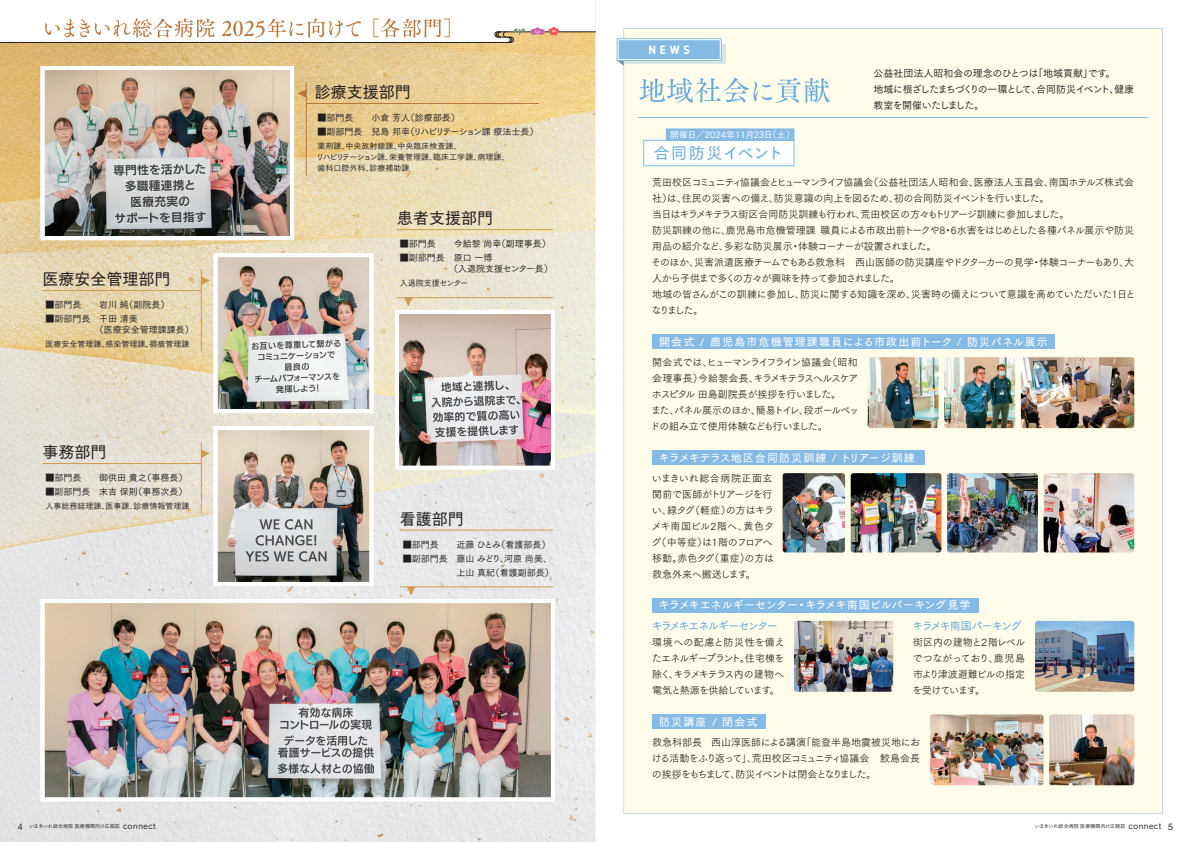
<style>
.page{position:relative;width:1191px;height:842px;background:#fff}
.page>*{position:absolute;margin:0;border:0;box-sizing:border-box;transform-origin:0 0}
.t1{font:16px "Tsuku Go Pro D";color:#231f20}
.t2{font:16px "Tsuku Go Pro D";letter-spacing:.02em;color:#6cacdd}
.t3{font:700 12px "Blogger Sans";color:#fff}
.t4{font:11px "Tsuku Go Pro D";letter-spacing:.1em;color:#fff}
.t5{font:11px "Tsuku Go Pro D";letter-spacing:-.02em;color:#fff}
.t6{font:11px "Tsuku Go Pro D";letter-spacing:-.13em;color:#6cacdd}
.t7{font:11px "Tsuku Go Pro D";letter-spacing:.01em;color:#fff}
.t8{font:11px "Tsuku Go Pro D";letter-spacing:.04em;color:#fff}
.t9{font:10px/16px "Tsuku Go Pro R";letter-spacing:-.05em;color:#231f20;text-align:justify}
.t10{font:10px/16px "Tsuku Go Pro R";letter-spacing:-.07em;color:#231f20}
.t11{font:10px/16px "Tsuku Go Pro R";letter-spacing:-.01em;color:#231f20}
.t12{font:10px/16px "Tsuku Go Pro M";letter-spacing:-.05em;color:#231f20}
.t13{font:9px/11px "Tsuku Go Pro M";color:#231f20}
.t14{font:9px "Tsuku Go Pro M";letter-spacing:-.05em;color:#231f20}
.t15{font:9px "Tsuku Go Pro M";color:#fff}
.t16{font:8px/11px "Tsuku Go Pro M";color:#231f20}
.t17{font:8px "Tsuku Go Pro M";letter-spacing:-.02em;color:#231f20}
.t18{font:5px "Tsuku Go Pro M";letter-spacing:.01em;color:#231f20}
.s1{font-family:"Helvetica Neue";font-size:9px}
.s2{font-family:"Tsuku A Rd Gothic Std M";font-size:9px}
</style>
<div class="page">
<img style="left:0;top:43px;width:311px;height:55px">
<img style="left:311px;top:43px;width:178px;height:234px">
<img style="left:489px;top:43px;width:106px;height:270px">
<img style="left:0;top:98px;width:62px;height:744px">
<img style="left:276px;top:98px;width:35px;height:155px">
<img style="left:62px;top:240px;width:178px;height:324px">
<img style="left:240px;top:240px;width:36px;height:13px">
<img style="left:347px;top:277px;width:71px;height:322px">
<img style="left:418px;top:277px;width:71px;height:20px">
<img style="left:524px;top:313px;width:71px;height:529px">
<img style="left:240px;top:413px;width:107px;height:13px">
<img style="left:418px;top:470px;width:106px;height:129px">
<img style="left:62px;top:564px;width:285px;height:35px">
<img style="left:62px;top:801px;width:462px;height:41px">
<div style="left:623px;top:28px;width:539px;height:786px;background:#fffde9"></div>
<div style="left:624px;top:44px;width:102px;height:20px;background:#dae5e1"></div>
<svg style="left:617px;top:61px;width:8px;height:4px"></svg>
<div style="left:618px;top:40px;width:102px;height:20px;background:#85bae4"></div>
<div style="left:616px;top:38px;width:105px;height:23px;border:3px solid #85bae4"></div>
<div style="left:617px;top:39px;width:103px;height:21px;border:1px solid #fff"></div>
<img style="left:41px;top:66px;width:253px;height:174px">
<img style="left:113px;top:163px;width:92px;height:13px">
<img style="left:125px;top:179px;width:69px;height:13px">
<img style="left:131px;top:195px;width:58px;height:13px">
<img style="left:115px;top:211px;width:91px;height:13px">
<img style="left:41px;top:599px;width:514px;height:202px">
<img style="left:298px;top:707px;width:55px;height:11px">
<img style="left:280px;top:719px;width:92px;height:11px">
<img style="left:284px;top:735px;width:83px;height:11px">
<img style="left:278px;top:747px;width:96px;height:11px">
<img style="left:277px;top:763px;width:97px;height:11px">
<hr style="left:306px;top:103px;width:233px;height:1px;background:#b9773d">
<svg style="left:298px;top:89px;width:8px;height:9px"></svg>
<hr style="left:306px;top:82px;width:1px;height:94px;background:#b9773d">
<hr style="left:397px;top:229px;width:156px;height:1px;background:#ce9c50">
<img style="left:395px;top:298px;width:160px;height:172px">
<hr style="left:397px;top:297px;width:156px;height:1px;background:#ce9c50">
<hr style="left:400px;top:530px;width:153px;height:1px;background:#ce9c50">
<svg style="left:407px;top:587px;width:8px;height:8px"></svg>
<hr style="left:400px;top:586px;width:153px;height:1px;background:#ce9c50">
<hr style="left:43px;top:290px;width:158px;height:1px;background:#ce9c50">
<img style="left:201px;top:253px;width:172px;height:160px">
<hr style="left:201px;top:269px;width:1px;height:82px;background:#ce9c50">
<hr style="left:43px;top:463px;width:158px;height:1px;background:#ce9c50">
<img style="left:201px;top:426px;width:172px;height:160px">
<hr style="left:201px;top:442px;width:1px;height:71px;background:#ce9c50">
<svg style="left:639px;top:78px;width:191px;height:25px;background:#d9e8e5"></svg>
<hr style="left:638px;top:117px;width:510px;height:1px;background:#85bae4">
<div style="left:652px;top:334px;width:402px;height:15px;background:#85bae4"></div>
<div style="left:652px;top:450px;width:272px;height:15px;background:#85bae4"></div>
<div style="left:652px;top:598px;width:326px;height:14px;background:#85bae4"></div>
<div style="left:652px;top:714px;width:113px;height:15px;background:#85bae4"></div>
<img style="left:1020px;top:357px;width:114px;height:71px">
<img style="left:1049px;top:714px;width:85px;height:71px">
<img style="left:930px;top:714px;width:113px;height:71px">
<img style="left:1043px;top:473px;width:91px;height:79px">
<img style="left:947px;top:473px;width:90px;height:79px">
<img style="left:850px;top:473px;width:91px;height:79px">
<img style="left:782px;top:473px;width:63px;height:79px">
<img style="left:794px;top:621px;width:99px;height:71px">
<img style="left:1035px;top:621px;width:99px;height:71px">
<img style="left:944px;top:357px;width:71px;height:71px">
<img style="left:867px;top:357px;width:71px;height:71px">
<div style="left:643px;top:140px;width:151px;height:26px;background:#fff"></div>
<div style="left:643px;top:140px;width:151px;height:26px;border:1px solid #85bae4"></div>
<div style="left:666px;top:129px;width:128px;height:11px;background:#85bae4"></div>
<div style="left:666px;top:129px;width:128px;height:12px;border:1px solid #85bae4"></div>
<svg style="left:0;top:0;width:596px;height:43px"></svg>
<h1 class="t1" style="left:43px;top:266px;width:129px">医療安全管理部門</h1>
<p class="t13" style="left:45px;top:298px;width:37px">■部門長</p>
<p class="t13" style="left:99px;top:298px;width:72px">岩川 純（副院長）</p>
<p class="t13" style="left:95px;top:312px;width:100px;text-indent:-49px">■副部門長 千田 清美<br>（医療安全管理課課長）</p>
<p class="t16" style="left:45px;top:338px;width:145px">医療安全管理課、感染管理課、褥瘡管理課</p>
<h1 class="t1" style="left:43px;top:439px;width:65px">事務部門</h1>
<p class="t13" style="left:45px;top:471px;width:37px">■部門長</p>
<p class="t13" style="left:99px;top:471px;width:90px">御供田 貴之（事務長）</p>
<p class="t13" style="left:45px;top:485px;width:144px">■副部門長 末吉 保則（事務次長）</p>
<p class="t16" style="left:45px;top:500px;width:145px">人事総務経理課、医事課、診療情報管理課</p>
<h1 class="t1" style="left:315px;top:79px;width:97px">診療支援部門</h1>
<p class="t13" style="left:317px;top:111px;width:37px">■部門長</p>
<p class="t13" style="left:371px;top:111px;width:90px">小倉 芳人（診療部長）</p>
<p class="t14" style="left:317px;top:124px;width:222px">■副部門長 兒島 邦幸（リハビリテーション課 療法士長）</p>
<p class="t16" style="left:316px;top:140px;width:195px">薬剤課、中央放射線課、中央臨床検査課、<br>リハビリテーション課、栄養管理課、臨床工学課、病理課、歯科口腔外科、診療補助課</p>
<h1 class="t1" style="left:397px;top:205px;width:97px">患者支援部門</h1>
<p class="t13" style="left:400px;top:237px;width:37px">■部門長</p>
<p class="t13" style="left:454px;top:237px;width:99px">今給黎 尚幸（副理事長）</p>
<p class="t13" style="left:449px;top:251px;width:105px;text-indent:-49px">■副部門長 原口 一博<br>（入退院支援センター長）</p>
<p class="t17" style="left:400px;top:277px;width:70px">入退院支援センター</p>
<h1 class="t1" style="left:400px;top:505px;width:65px">看護部門</h1>
<p class="t13" style="left:403px;top:538px;width:37px">■部門長</p>
<p class="t13" style="left:456px;top:538px;width:95px">近藤 ひとみ（看護部長）</p>
<p class="t13" style="left:403px;top:550px;width:153px;line-height:14px;text-align:right">■副部門長 藤山 みどり、河原 尚美、上山 真紀（看護副部長）</p>
<p class="t3" style="left:648px;top:42px;width:43px">NEWS</p>
<p class="t15" style="left:670px;top:127px;width:126px">開催日／2024年11月23日（土）</p>
<h1 class="t2" style="left:653px;top:139px;width:131px">合同防災イベント</h1>
<p class="t12" style="left:873px;top:64px;width:262px">公益社団法人昭和会の理念のひとつは「地域貢献」です。<br>地域に根ざしたまちづくりの一環として、合同防災イベント、健康教室を開催いたしました。</p>
<p class="t9" style="left:651px;top:173px;width:485px;text-align:left">荒田校区コミュニティ協議会とヒューマンライフ協議会（公益社団法人昭和会、医療法人玉昌会、南国ホテルズ株式会社）は、住民の災害への備え、防災意識の向上を図るため、初の合同防災イベントを行いました。<br>当日はキラメキテラス街区合同防災訓練も行われ、荒田校区の方々もトリアージ訓練に参加しました。<br>防災訓練の他に、鹿児島市危機管理課 職員による市政出前トークや8・6水害をはじめとした各種パネル展示や防災用品の紹介など、多彩な防災展示・体験コーナーが設置されました。<br>そのほか、災害派遣医療チームでもある救急科 西山医師の防災講座やドクターカーの見学・体験コーナーもあり、大人から子供まで多くの方々が興味を持って参加されました。<br>地域の皆さんがこの訓練に参加し、防災に関する知識を深め、災害時の備えについて意識を高めていただいた1日となりました。</p>
<p class="t4" style="left:659px;top:332px;width:390px">開会式 / 鹿児島市危機管理課職員による市政出前トーク / 防災パネル展示</p>
<p class="t10" style="left:650px;top:353px;width:210px">開会式では、ヒューマンライフライン協議会（昭和会理事長）今給黎会長、キラメキテラスヘルスケアホスピタル 田島副院長が挨拶を行いました。<br>また、パネル展示のほか、簡易トイレ、段ボールベッドの組み立て使用体験なども行いました。</p>
<p class="t7" style="left:658px;top:448px;width:258px">キラメキテラス地区合同防災訓練 / トリアージ訓練</p>
<p class="t11" style="left:651px;top:469px;width:124px">いまきいれ総合病院正面玄関前で医師がトリアージを行い、緑タグ（軽症）の方はキラメキ南国ビル2階へ、黄色タグ（中等症）は1階のフロアへ移動。赤色タグ（重症）の方は救急外来へ搬送します。</p>
<p class="t5" style="left:658px;top:596px;width:313px">キラメキエネルギーセンター・キラメキ南国ビルパーキング見学</p>
<p class="t6" style="left:651px;top:616px;width:128px">キラメキエネルギーセンター</p>
<p class="t9" style="left:651px;top:633px;width:135px">環境への配慮と防災性を備えたエネルギープラント。住宅棟を除く、キラメキテラス内の建物へ電気と熱源を供給しています。</p>
<p class="t6" style="left:912px;top:616px;width:111px">キラメキ南国パーキング</p>
<p class="t9" style="left:912px;top:633px;width:114px">街区内の建物と２階レベルでつながっており、鹿児島市より津波避難ビルの指定を受けています。</p>
<p class="t8" style="left:659px;top:712px;width:100px">防災講座 / 閉会式</p>
<p class="t9" style="left:651px;top:733px;width:270px">救急科部長 西山淳医師による講演「能登半島地震被災地における活動をふり返って」、荒田校区コミュニティ協議会 鮫島会長の挨拶をもちまして、防災イベントは閉会となりました。</p>
<p class="t18" style="left:18px;top:822px;width:140px"><span class="s1">4</span> いまきいれ総合病院 医療機関向け広報誌 <span class="s2">connect</span></p>
<p class="t18" style="left:1034px;top:822px;width:140px">いまきいれ総合病院 医療機関向け広報誌 <span class="s2">connect</span> <span class="s1">5</span></p>
</div>
